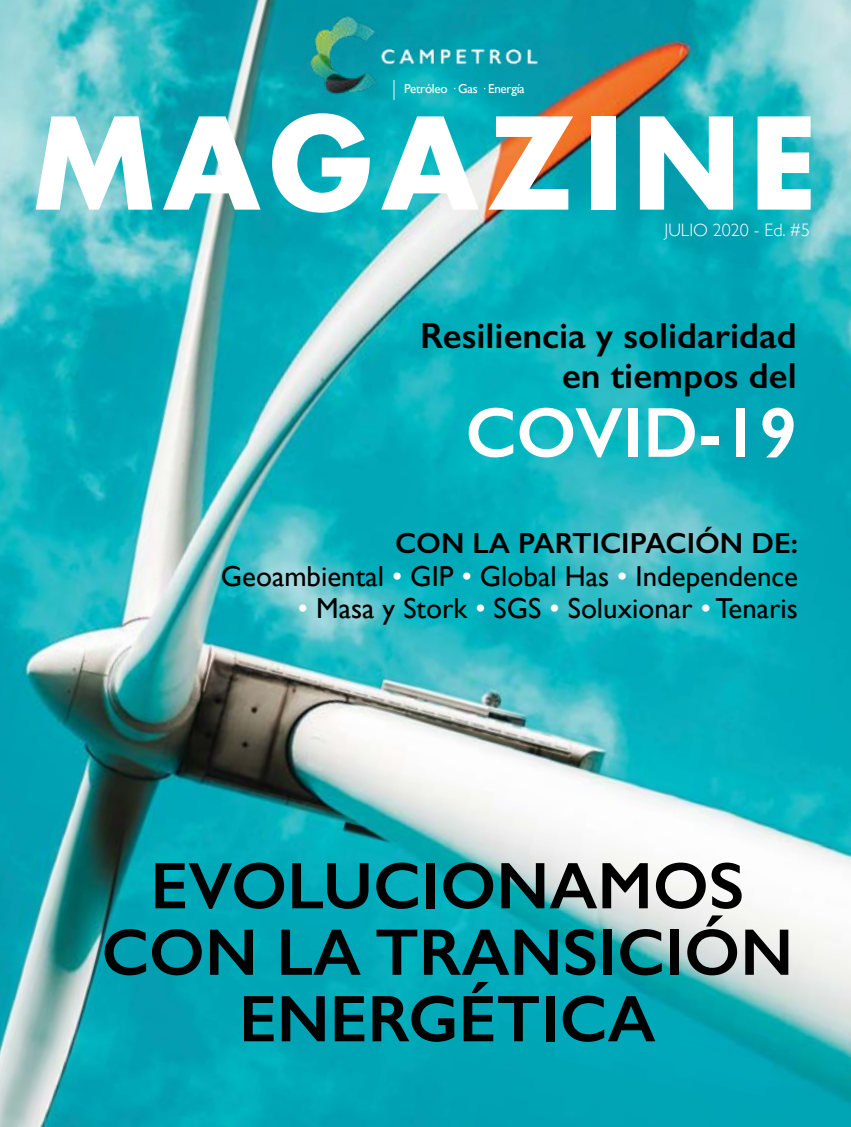
<style>
.page{position:relative;width:851px;height:1127px;background:#fff}
.page>*{position:absolute;margin:0;border:0;box-sizing:border-box;transform-origin:0 0}
.t1{font:700 123.6px "Futura Std";letter-spacing:.07em;color:#fff}
.t2{font:600 71.1px "Gill Sans";color:#fff}
.t3{font:600 66.15px/66.4px "Gill Sans";color:#000;text-align:center}
.t4{font:600 36.45px/40.8px "Gill Sans";color:#000;text-align:right}
.t5{font:600 29.25px "Gill Sans";color:#000}
.t6{font:28.8px "Gill Sans";color:#000}
.t7{font:300 18px "Gill Sans";color:#fff}
.t8{font:12.9px "Gill Sans";letter-spacing:-.02em;color:#fff}
.s1{color:#fff}
</style>
<div class="page">
<img style="left:0;top:0;width:850px;height:1127px">
<img style="left:305px;top:14px;width:74px;height:88px">
<svg style="left:393px;top:80px;width:1px;height:20px"></svg>
<img style="left:379px;top:14px;width:163px;height:59px">
<p class="t8" style="left:404px;top:81px;width:122px">Petróleo · Gas · Energía</p>
<h1 class="t1" style="left:33px;top:81px;width:785px">MAGAZINE</h1>
<p class="t7" style="left:664px;top:216px;width:147px">JULIO 2020 - Ed. #5</p>
<p class="t4" style="left:420px;top:315px;width:378px">Resiliencia y solidaridad en tiempos del</p>
<h2 class="t2" style="left:465px;top:390px;width:333px">COVID-19</h2>
<p class="t5" style="left:395px;top:525px;width:404px">CON LA PARTICIPACIÓN DE:</p>
<p class="t6" style="left:221px;top:559px;width:578px">Geoambiental <span class="s1">•</span> GIP <span class="s1">•</span> Global Has <span class="s1">•</span> Independence</p>
<p class="t6" style="left:298px;top:592px;width:501px"><span class="s1">•</span> Masa y Stork <span class="s1">•</span> SGS <span class="s1">•</span> Soluxionar <span class="s1">•</span> Tenaris</p>
<h3 class="t3" style="left:101px;top:852px;width:693px">EVOLUCIONAMOS<br>CON LA TRANSICIÓN<br>ENERGÉTICA</h3>
</div>
